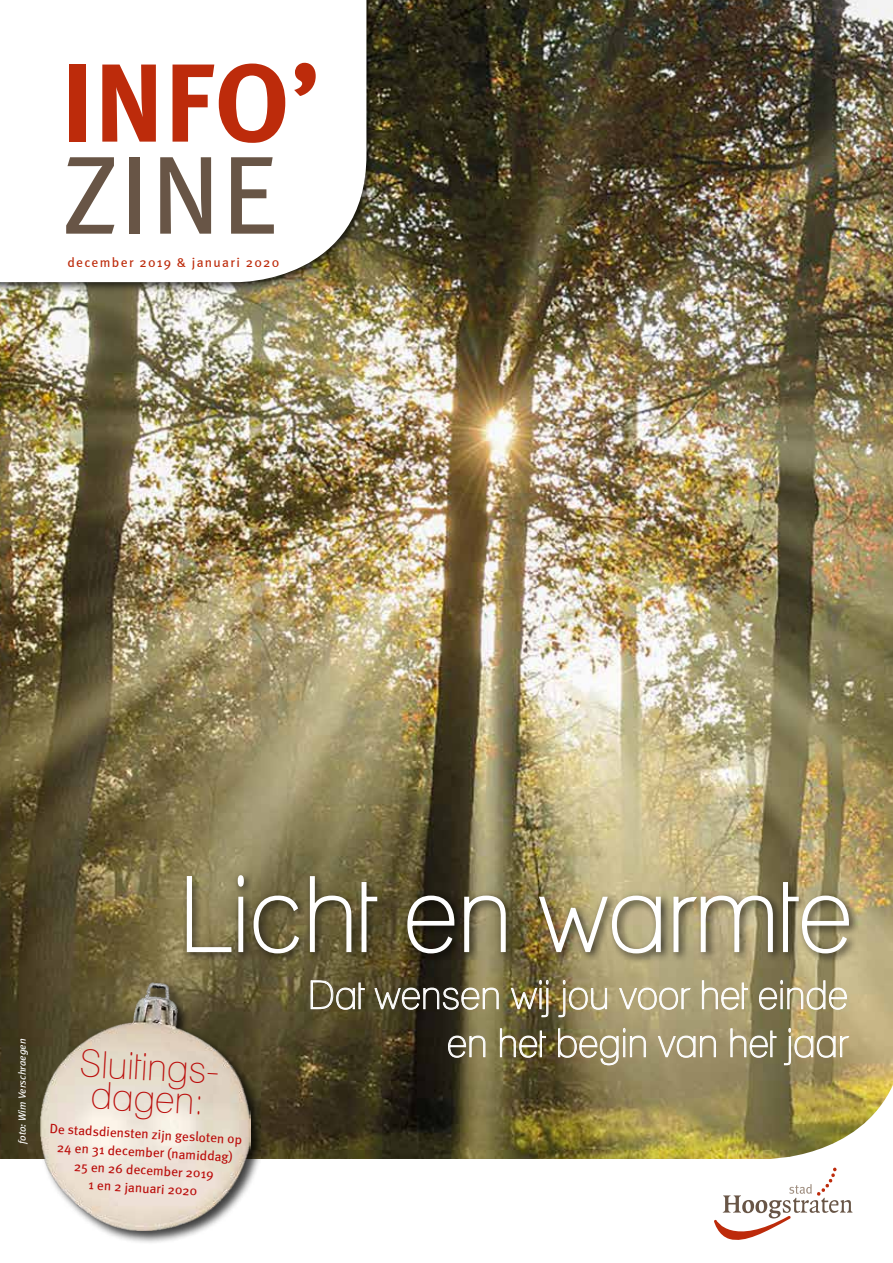
<style>
.page{position:relative;width:893px;height:1263px;background:#fff}
.page>*{position:absolute;margin:0;border:0;box-sizing:border-box;transform-origin:0 0}
.t1{font:700 110.85px "Meta";color:#bd2b0b}
.t2{font:110.85px "Meta";color:#685546}
.t3{font:condensed 103.5px "Lane";color:#fff}
.t4{font:condensed 39px/48px "Lane";color:#fff;text-align:right}
.t5{font:condensed 37.5px/31.5px "Lane";color:#bb0e0c;text-align:center}
.t6{font:13.5px/18px "Meta";color:#bb0e0c;text-align:center}
.t7{font:13.5px "Meta";letter-spacing:.1em;color:#bd2b0b}
.t8{font:italic 10.5px "Meta";color:#fff}
</style>
<div class="page">
<img style="left:0;top:0;width:893px;height:1159px">
<svg style="left:714px;top:1167px;width:138px;height:73px"></svg>
<div style="left:0;top:0;width:377px;height:293px;background:#000;opacity:.75"></div>
<svg style="left:0;top:0;width:366px;height:282px"></svg>
<div style="left:181px;top:870px;width:679px;height:94px;background:#000;opacity:.75"></div>
<svg style="left:186px;top:875px;width:46px;height:78px;background:#968d69"></svg>
<div style="left:238px;top:897px;width:5px;height:55px;border:2px solid #fff"></div>
<div style="left:238px;top:875px;width:6px;height:12px;border:2px solid #fff;border-radius:50%"></div>
<svg style="left:253px;top:895px;width:47px;height:59px;background:#797255"></svg>
<svg style="left:309px;top:875px;width:43px;height:78px;background:#7c7457"></svg>
<svg style="left:361px;top:881px;width:17px;height:72px"></svg>
<svg style="left:407px;top:895px;width:48px;height:59px;background:#545044"></svg>
<svg style="left:463px;top:895px;width:44px;height:58px;background:#958e72"></svg>
<img style="left:538px;top:895px;width:124px;height:59px">
<svg style="left:673px;top:895px;width:101px;height:58px;background:#aba283"></svg>
<svg style="left:782px;top:881px;width:68px;height:73px;background:#a29a7b"></svg>
<svg style="left:311px;top:980px;width:54px;height:30px;background:#7c755b"></svg>
<svg style="left:374px;top:987px;width:125px;height:23px;background:#7b7663"></svg>
<svg style="left:511px;top:980px;width:38px;height:37px"></svg>
<svg style="left:558px;top:980px;width:49px;height:37px;background:#a99c75"></svg>
<svg style="left:619px;top:987px;width:72px;height:23px;background:#c1b897"></svg>
<svg style="left:702px;top:980px;width:46px;height:30px"></svg>
<svg style="left:759px;top:980px;width:88px;height:30px;background:#b1a887"></svg>
<svg style="left:448px;top:1035px;width:37px;height:23px"></svg>
<svg style="left:500px;top:1028px;width:46px;height:30px"></svg>
<svg style="left:558px;top:1028px;width:88px;height:37px;background:#a59a79"></svg>
<svg style="left:658px;top:1035px;width:58px;height:23px"></svg>
<svg style="left:730px;top:1028px;width:47px;height:30px"></svg>
<svg style="left:784px;top:1028px;width:65px;height:37px;background:#ada07b"></svg>
<div style="left:39px;top:980px;width:225px;height:264px;background:#000;opacity:.75"></div>
<img style="left:41px;top:982px;width:210px;height:249px">
<h1 class="t1" style="left:62px;top:37px;width:259px">INFO’</h1>
<h1 class="t2" style="left:62px;top:130px;width:217px">ZINE</h1>
<p class="t7" style="left:67px;top:254px;width:214px">december 2019 &amp; januari 2020</p>
<p class="t8" style="left:16px;top:1144px;width:107px;rotate:-90deg">foto: Wim Verschraegen</p>
<h2 class="t3" style="left:179px;top:851px;width:675px">Licht en warmte</h2>
<h3 class="t4" style="left:308px;top:970px;width:542px">Dat wensen wij jou voor het einde en het begin van het jaar</h3>
<h3 class="t5" style="left:81px;top:1047px;width:147px;rotate:3deg">Sluitings&shy;dagen:</h3>
<p class="t6" style="left:50px;top:1120px;width:194px;rotate:3deg">De stadsdiensten zijn gesloten op<br>24 en 31 december (namiddag)<br>25 en 26 december 2019<br>1 en 2 januari 2020</p>
</div>
